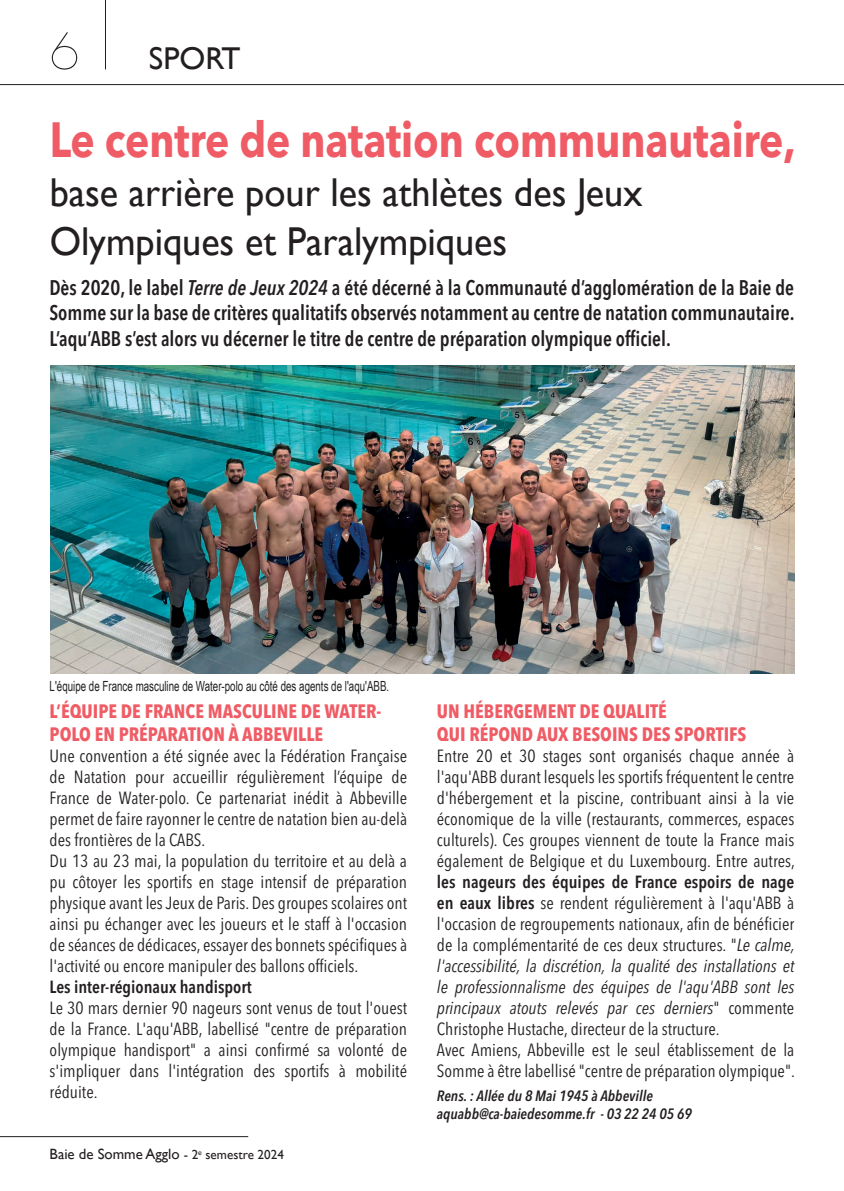
<style>
.page{position:relative;width:844px;height:1191px;background:#fff}
.page>*{position:absolute;margin:0;border:0;box-sizing:border-box;transform-origin:0 0}
.t1{font:52.5px "Code Pro Light LC";color:#231f20}
.t2{font:700 49px "Avenir Next LT Pro";color:#f05c65;scale:.83 1}
.t3{font:40.25px/49px "Gill Sans";color:#231f20;scale:.95 1}
.t4{font:31.5px "Gill Sans";color:#231f20}
.t5{font:600 condensed 21px/25.2px "Avenir Next LT Pro";color:#231f20;text-align:justify;scale:.94 1}
.t6{font:700 condensed 19.25px/23.1px "Avenir Next LT Pro";color:#f05c65}
.t7{font:condensed 17.5px/21px "Avenir Next LT Pro";color:#231f20}
.t8{font:600 condensed 17.5px "Avenir Next LT Pro";color:#231f20}
.t9{font:italic 600 condensed 14.88px/17.8px "Avenir Next LT Pro";color:#231f20}
.t10{font:14.88px "Gill Sans";color:#231f20}
.t11{font:14px "Arial Narrow";color:#231f20;scale:.85 1}
.s1{font-style:italic}
.s2{font-size:13.12px}
.s3{font-weight:600}
</style>
<div class="page">
<hr style="left:0;top:84px;width:843px;height:1px;background:#231f20">
<hr style="left:105px;top:0;width:1px;height:69px;background:#231f20">
<hr style="left:0;top:1136px;width:248px;height:1px;background:#231f20">
<img style="left:50px;top:366px;width:743px;height:307px">
<h1 class="t1" style="left:50px;top:24px;width:31px">6</h1>
<h3 class="t4" style="left:149px;top:40px;width:93px">SPORT</h3>
<h2 class="t2" style="left:50px;top:110px;width:899px">Le centre de natation communautaire,</h2>
<h3 class="t3" style="left:50px;top:169px;width:625px">base arrière pour les athlètes des Jeux<br>Olympiques et Paralympiques</h3>
<p class="t5" style="left:49px;top:275px;width:794px">Dès 2020, le label <span class="s1">Terre de Jeux 2024</span> a été décerné à la Communauté d’agglomération de la Baie de Somme sur la base de critères qualitatifs observés notamment au centre de natation communautaire.<br>L’aqu’ABB s’est alors vu décerner le titre de centre de préparation olympique officiel.</p>
<p class="t11" style="left:50px;top:676px;width:401px">L'équipe de France masculine de Water-polo au côté des agents de l'aqu'ABB.</p>
<p class="t6" style="left:50px;top:699px;width:333px">L’ÉQUIPE DE FRANCE MASCULINE DE WATER-<br>POLO EN PRÉPARATION À ABBEVILLE</p>
<p class="t7" style="left:50px;top:745px;width:359px">Une convention a été signée avec la Fédération Française de Natation pour accueillir régulièrement l’équipe de France de Water-polo. Ce partenariat inédit à Abbeville permet de faire rayonner le centre de natation bien au-delà des frontières de la CABS.<br>Du 13 au 23 mai, la population du territoire et au delà a pu côtoyer les sportifs en stage intensif de préparation physique avant les Jeux de Paris. Des groupes scolaires ont ainsi pu échanger avec les joueurs et le staff à l'occasion de séances de dédicaces, essayer des bonnets spécifiques à l'activité ou encore manipuler des ballons officiels.</p>
<p class="t8" style="left:50px;top:976px;width:204px">Les inter-régionaux handisport</p>
<p class="t7" style="left:50px;top:997px;width:359px;text-align:justify">Le 30 mars dernier 90 nageurs sont venus de tout l'ouest de la France. L'aqu'ABB, labellisé "centre de préparation olympique handisport" a ainsi confirmé sa volonté de s'impliquer dans l'intégration des sportifs à mobilité réduite.</p>
<p class="t10" style="left:50px;top:1145px;width:236px">Baie de Somme Agglo <span class="s2">- 2</span><sup>e</sup> <span class="s2">semestre 2024</span></p>
<p class="t6" style="left:437px;top:699px;width:311px">UN HÉBERGEMENT DE QUALITÉ<br>QUI RÉPOND AUX BESOINS DES SPORTIFS</p>
<p class="t7" style="left:437px;top:745px;width:359px;text-align:justify">Entre 20 et 30 stages sont organisés chaque année à l'aqu'ABB durant lesquels les sportifs fréquentent le centre d'hébergement et la piscine, contribuant ainsi à la vie économique de la ville (restaurants, commerces, espaces culturels). Ces groupes viennent de toute la France mais également de Belgique et du Luxembourg. Entre autres,</p>
<p class="t7" style="left:437px;top:871px;width:359px"><span class="s3">les nageurs des équipes de France espoirs de nage en eaux libres</span> se rendent régulièrement à l'aqu'ABB à l'occasion de regroupements nationaux, afin de bénéficier de la complémentarité de ces deux structures. "<span class="s1">Le calme, l'accessibilité, la discrétion, la qualité des installations et le professionnalisme des équipes de l'aqu'ABB sont les principaux atouts relevés par ces derniers</span>" commente Christophe Hustache, directeur de la structure.<br>Avec Amiens, Abbeville est le seul établissement de la Somme à être labellisé "centre de préparation olympique".</p>
<p class="t9" style="left:437px;top:1087px;width:256px">Rens. : Allée du 8 Mai 1945 à Abbeville aquabb@ca-baiedesomme.fr - 03 22 24 05 69</p>
</div>
